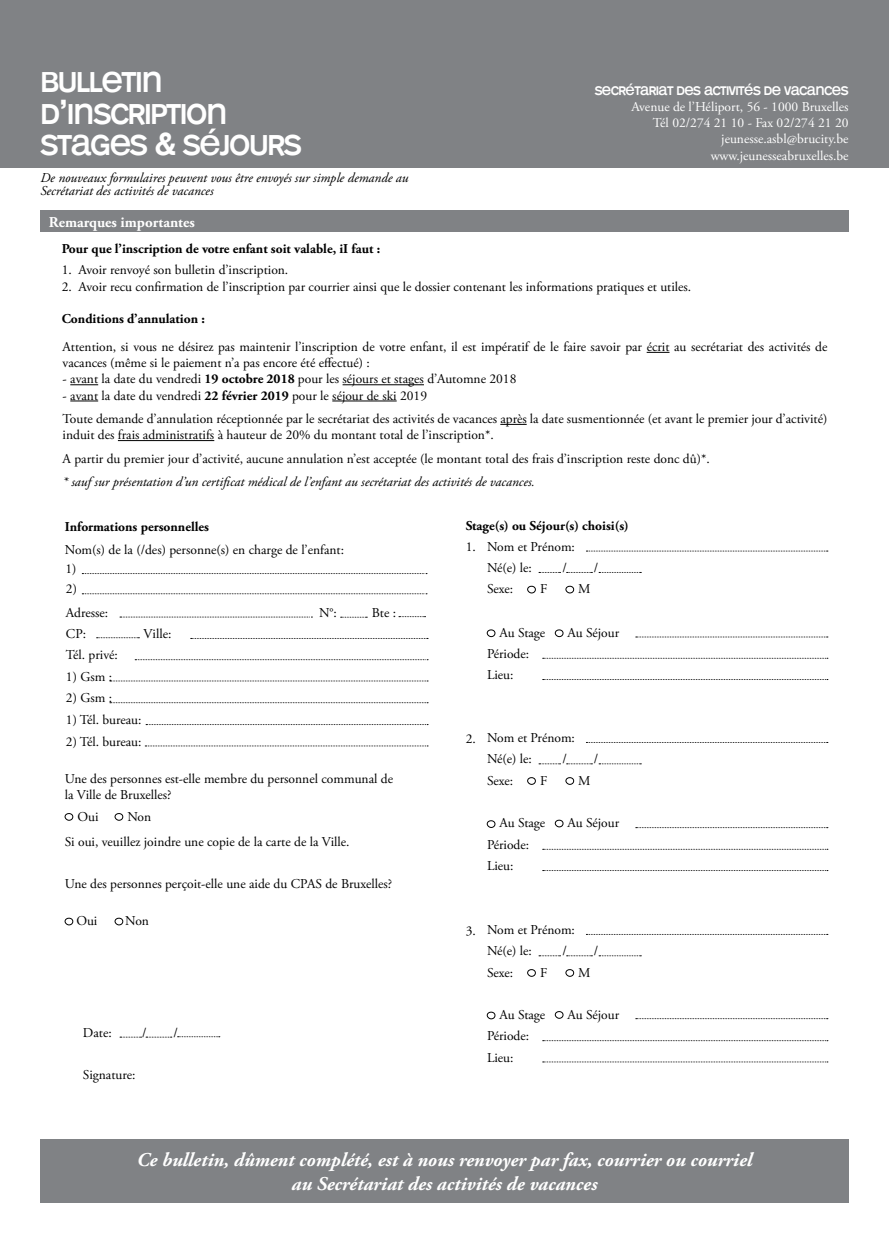
<style>
.page{position:relative;width:889px;height:1259px;background:#fff}
.page>*{position:absolute;margin:0;border:0;box-sizing:border-box;transform-origin:0 0}
.t1{font:34.5px/31.5px "Mono Alphabet";letter-spacing:-.04em;color:#fff}
.t2{font:italic 700 19.5px/23.4px "Adobe Garamond Pro";color:#fff;text-align:center}
.t3{font:15px "Mono Alphabet";letter-spacing:-.04em;color:#fff}
.t4{font:700 15px "Adobe Garamond Pro";color:#fff}
.t5{font:13.5px/16.2px "Adobe Garamond Pro";color:#000}
.t6{font:italic 13.5px/13.5px "Adobe Garamond Pro";color:#000}
.t7{font:700 13.5px "Adobe Garamond Pro";color:#000}
.t8{font:13.5px/16.2px "Adobe Garamond Pro";color:#fff;text-align:right}
.s1{font-weight:700}
</style>
<div class="page">
<div style="left:0;top:0;width:889px;height:168px;background:#808285"></div>
<svg style="left:646px;top:352px;width:23px;height:1px"></svg>
<svg style="left:70px;top:384px;width:28px;height:1px"></svg>
<hr style="left:342px;top:384px;width:82px;height:1px;background:#000">
<svg style="left:70px;top:401px;width:28px;height:1px"></svg>
<hr style="left:332px;top:401px;width:65px;height:1px;background:#000">
<svg style="left:500px;top:424px;width:26px;height:1px"></svg>
<hr style="left:118px;top:440px;width:96px;height:1px;background:#000">
<div style="left:40px;top:210px;width:808px;height:22px;background:#808285"></div>
<svg style="left:120px;top:1036px;width:52px;height:1px"></svg>
<svg style="left:178px;top:1036px;width:42px;height:1px"></svg>
<svg style="left:527px;top:586px;width:9px;height:7px"></svg>
<svg style="left:527px;top:777px;width:9px;height:8px"></svg>
<svg style="left:527px;top:969px;width:9px;height:7px"></svg>
<svg style="left:565px;top:586px;width:9px;height:7px"></svg>
<svg style="left:565px;top:777px;width:9px;height:8px"></svg>
<svg style="left:565px;top:969px;width:9px;height:7px"></svg>
<svg style="left:487px;top:629px;width:8px;height:8px"></svg>
<svg style="left:487px;top:1011px;width:8px;height:8px"></svg>
<svg style="left:487px;top:820px;width:8px;height:8px"></svg>
<svg style="left:555px;top:629px;width:8px;height:8px"></svg>
<svg style="left:555px;top:820px;width:8px;height:7px"></svg>
<svg style="left:555px;top:1011px;width:8px;height:7px"></svg>
<svg style="left:543px;top:658px;width:285px;height:1px"></svg>
<svg style="left:543px;top:849px;width:285px;height:1px"></svg>
<svg style="left:543px;top:1040px;width:285px;height:1px"></svg>
<svg style="left:543px;top:679px;width:285px;height:1px"></svg>
<svg style="left:543px;top:870px;width:285px;height:1px"></svg>
<svg style="left:543px;top:1061px;width:285px;height:1px"></svg>
<svg style="left:586px;top:551px;width:242px;height:1px"></svg>
<svg style="left:586px;top:742px;width:242px;height:1px"></svg>
<svg style="left:586px;top:934px;width:242px;height:1px"></svg>
<svg style="left:539px;top:572px;width:21px;height:1px"></svg>
<svg style="left:539px;top:763px;width:21px;height:1px"></svg>
<svg style="left:539px;top:955px;width:21px;height:1px"></svg>
<svg style="left:566px;top:572px;width:26px;height:1px"></svg>
<svg style="left:566px;top:763px;width:26px;height:1px"></svg>
<svg style="left:566px;top:955px;width:26px;height:1px"></svg>
<svg style="left:599px;top:572px;width:42px;height:1px"></svg>
<svg style="left:599px;top:763px;width:42px;height:1px"></svg>
<svg style="left:599px;top:955px;width:42px;height:1px"></svg>
<svg style="left:636px;top:636px;width:192px;height:1px"></svg>
<svg style="left:636px;top:1018px;width:192px;height:1px"></svg>
<svg style="left:636px;top:827px;width:192px;height:1px"></svg>
<div style="left:40px;top:1138px;width:808px;height:64px;background:#808285"></div>
<svg style="left:120px;top:616px;width:192px;height:1px"></svg>
<svg style="left:82px;top:573px;width:345px;height:1px"></svg>
<svg style="left:97px;top:637px;width:42px;height:1px"></svg>
<svg style="left:110px;top:680px;width:318px;height:1px"></svg>
<svg style="left:135px;top:659px;width:293px;height:1px"></svg>
<svg style="left:191px;top:638px;width:237px;height:1px"></svg>
<svg style="left:146px;top:724px;width:282px;height:1px"></svg>
<svg style="left:65px;top:917px;width:8px;height:8px"></svg>
<svg style="left:115px;top:917px;width:8px;height:8px"></svg>
<svg style="left:65px;top:813px;width:8px;height:7px"></svg>
<svg style="left:115px;top:813px;width:8px;height:7px"></svg>
<svg style="left:341px;top:617px;width:26px;height:1px"></svg>
<svg style="left:399px;top:616px;width:26px;height:1px"></svg>
<svg style="left:82px;top:593px;width:345px;height:1px"></svg>
<svg style="left:110px;top:702px;width:318px;height:1px"></svg>
<svg style="left:145px;top:745px;width:283px;height:1px"></svg>
<h1 class="t1" style="left:40px;top:65px;width:263px">BULLETIN<br>D’INSCRIPTION<br>STAGES &amp; SÉJOURS</h1>
<p class="t6" style="left:40px;top:171px;width:369px">De nouveaux formulaires peuvent vous être envoyés sur simple demande au<br>Secrétariat des activités de vacances</p>
<p class="t4" style="left:49px;top:213px;width:147px">Remarques importantes</p>
<p class="t7" style="left:62px;top:241px;width:320px">Pour que l’inscription de votre enfant soit valable, iI faut :</p>
<p class="t3" style="left:594px;top:81px;width:255px">SECRÉTARIAT DES ACTIVITÉS DE VACANCES</p>
<p class="t8" style="left:631px;top:99px;width:219px">Avenue de l’Héliport, 56 - 1000 Bruxelles<br>Tél 02/274 21 10 - Fax 02/274 21 20 jeunesse.asbl@brucity.be www.jeunesseabruxelles.be</p>
<p class="t5" style="left:62px;top:262px;width:228px">1. Avoir renvoyé son bulletin d’inscription.</p>
<p class="t5" style="left:62px;top:279px;width:631px">2. Avoir recu confirmation de l’inscription par courrier ainsi que le dossier contenant les informations pratiques et utiles.</p>
<p class="t7" style="left:62px;top:311px;width:145px">Conditions d’annulation :</p>
<p class="t5" style="left:63px;top:339px;width:766px">Attention, si vous ne désirez pas maintenir l’inscription de votre enfant, il est impératif de le faire savoir par écrit au secrétariat des activités de vacances (même si le paiement n’a pas encore été effectué) :</p>
<p class="t5" style="left:63px;top:371px;width:455px">- avant la date du vendredi <span class="s1">19 octobre 2018</span> pour les séjours et stages d’Automne 2018</p>
<p class="t5" style="left:63px;top:384px;width:766px;line-height:23.4px">- avant la date du vendredi <span class="s1">22 février 2019</span> pour le séjour de ski 2019<br>Toute demande d’annulation réceptionnée par le secrétariat des activités de vacances après la date susmentionnée (et avant le premier jour d’activité)</p>
<p class="t5" style="left:63px;top:424px;width:648px;line-height:23.4px">induit des frais administratifs à hauteur de 20% du montant total de l’inscription*.<br>A partir du premier jour d’activité, aucune annulation n’est acceptée (le montant total des frais d’inscription reste donc dû)*.</p>
<p class="t6" style="left:63px;top:475px;width:474px">* sauf sur présentation d’un certificat médical de l’enfant au secrétariat des activités de vacances.</p>
<p class="t7" style="left:65px;top:519px;width:146px">Informations personnelles</p>
<p class="t5" style="left:65px;top:542px;width:281px">Nom(s) de la (/des) personne(s) en charge de l’enfant:</p>
<p class="t5" style="left:65px;top:559px;width:13px;line-height:20.2px">1)<br>2)</p>
<p class="t5" style="left:66px;top:603px;width:44px;line-height:20.7px">Adresse:<br>CP:</p>
<p class="t5" style="left:66px;top:647px;width:53px">Tél. privé:</p>
<p class="t5" style="left:66px;top:669px;width:48px">1) Gsm :</p>
<p class="t5" style="left:144px;top:626px;width:29px">Ville:</p>
<p class="t5" style="left:66px;top:690px;width:48px">2) Gsm :</p>
<p class="t5" style="left:66px;top:733px;width:77px">2) Tél. bureau:</p>
<p class="t5" style="left:66px;top:712px;width:77px">1) Tél. bureau:</p>
<p class="t5" style="left:319px;top:605px;width:20px">N°:</p>
<p class="t5" style="left:372px;top:605px;width:26px">Bte :</p>
<p class="t5" style="left:65px;top:771px;width:330px">Une des personnes est-elle membre du personnel communal de la Ville de Bruxelles?</p>
<p class="t5" style="left:77px;top:808px;width:23px">Oui</p>
<p class="t5" style="left:127px;top:808px;width:25px">Non</p>
<p class="t5" style="left:65px;top:834px;width:286px">Si oui, veuillez joindre une copie de la carte de la Ville.</p>
<p class="t5" style="left:65px;top:876px;width:329px">Une des personnes perçoit-elle une aide du CPAS de Bruxelles?</p>
<p class="t5" style="left:76px;top:913px;width:23px">Oui</p>
<p class="t5" style="left:125px;top:913px;width:25px">Non</p>
<p class="t5" style="left:83px;top:1025px;width:30px">Date:</p>
<p class="t5" style="left:142px;top:1025px;width:6px">/</p>
<p class="t5" style="left:173px;top:1025px;width:6px">/</p>
<p class="t5" style="left:83px;top:1067px;width:54px">Signature:</p>
<p class="t7" style="left:466px;top:517px;width:165px">Stage(s) ou Séjour(s) choisi(s)</p>
<p class="t5" style="left:466px;top:539px;width:12px">1.</p>
<p class="t5" style="left:487px;top:539px;width:89px">Nom et Prénom:</p>
<p class="t5" style="left:487px;top:560px;width:46px">Né(e) le:</p>
<p class="t5" style="left:562px;top:560px;width:6px">/</p>
<p class="t5" style="left:594px;top:560px;width:6px">/</p>
<p class="t5" style="left:487px;top:581px;width:28px">Sexe:</p>
<p class="t5" style="left:540px;top:581px;width:9px">F</p>
<p class="t5" style="left:578px;top:581px;width:14px">M</p>
<p class="t5" style="left:499px;top:625px;width:47px">Au Stage</p>
<p class="t5" style="left:487px;top:646px;width:44px">Période:</p>
<p class="t5" style="left:487px;top:667px;width:28px">Lieu:</p>
<p class="t5" style="left:567px;top:625px;width:53px">Au Séjour</p>
<p class="t5" style="left:466px;top:730px;width:12px">2.</p>
<p class="t5" style="left:487px;top:730px;width:89px">Nom et Prénom:</p>
<p class="t5" style="left:487px;top:751px;width:46px">Né(e) le:</p>
<p class="t5" style="left:562px;top:751px;width:6px">/</p>
<p class="t5" style="left:594px;top:751px;width:6px">/</p>
<p class="t5" style="left:487px;top:773px;width:28px">Sexe:</p>
<p class="t5" style="left:540px;top:773px;width:9px">F</p>
<p class="t5" style="left:578px;top:773px;width:14px">M</p>
<p class="t5" style="left:499px;top:815px;width:47px">Au Stage</p>
<p class="t5" style="left:487px;top:837px;width:44px">Période:</p>
<p class="t5" style="left:487px;top:858px;width:28px">Lieu:</p>
<p class="t5" style="left:567px;top:815px;width:53px">Au Séjour</p>
<p class="t5" style="left:466px;top:922px;width:12px">3.</p>
<p class="t5" style="left:487px;top:922px;width:89px">Nom et Prénom:</p>
<p class="t5" style="left:487px;top:943px;width:46px">Né(e) le:</p>
<p class="t5" style="left:562px;top:943px;width:6px">/</p>
<p class="t5" style="left:594px;top:943px;width:6px">/</p>
<p class="t5" style="left:487px;top:964px;width:28px">Sexe:</p>
<p class="t5" style="left:540px;top:964px;width:9px">F</p>
<p class="t5" style="left:578px;top:964px;width:14px">M</p>
<p class="t5" style="left:499px;top:1006px;width:47px">Au Stage</p>
<p class="t5" style="left:487px;top:1028px;width:44px">Période:</p>
<p class="t5" style="left:487px;top:1049px;width:28px">Lieu:</p>
<p class="t5" style="left:567px;top:1006px;width:53px">Au Séjour</p>
<h2 class="t2" style="left:137px;top:1148px;width:617px">Ce bulletin, dûment complété, est à nous renvoyer par fax, courrier ou courriel au Secrétariat des activités de vacances</h2>
</div>
